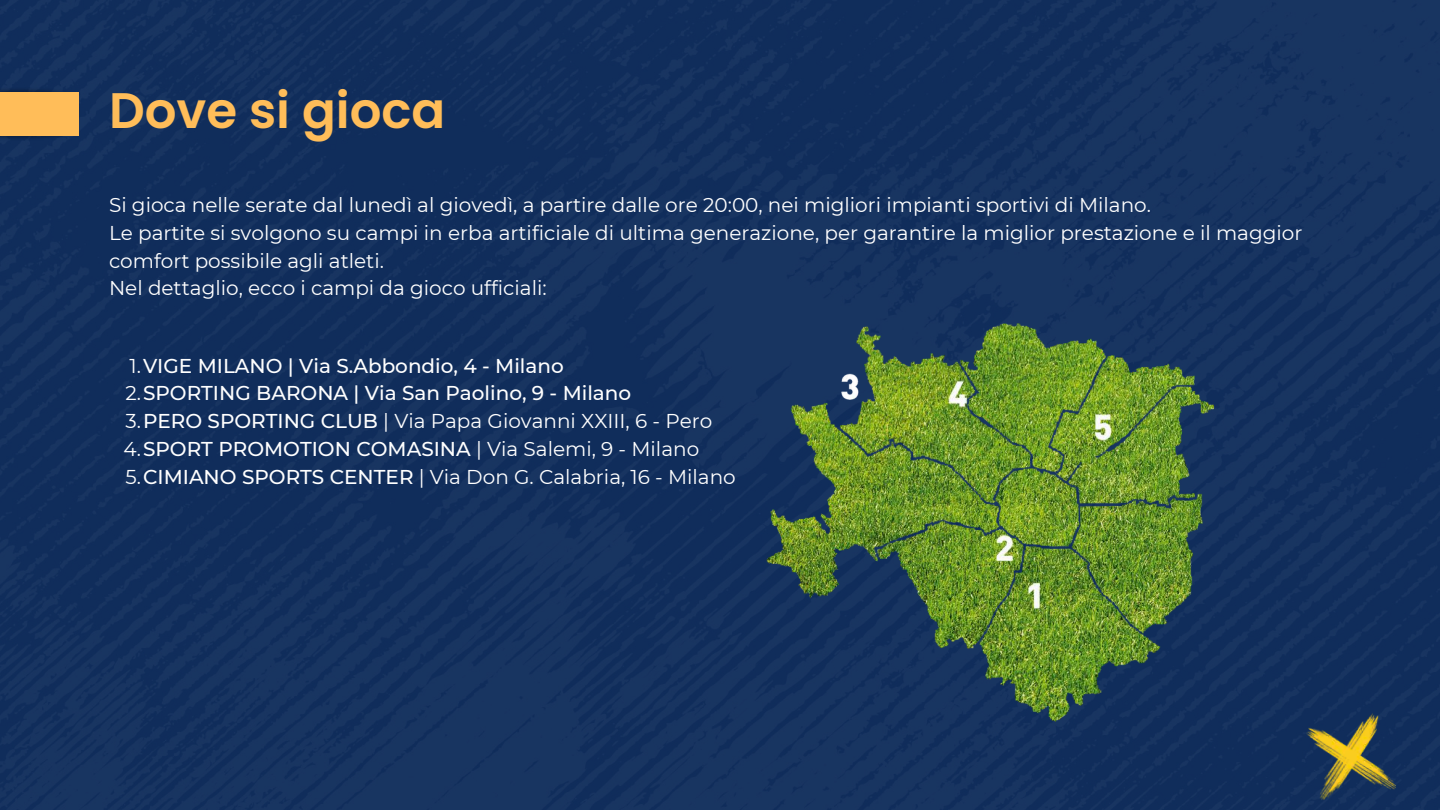
<style>
.page{position:relative;width:1440px;height:810px;background:#122e5c}
.page>*{position:absolute;margin:0;border:0;box-sizing:border-box;transform-origin:0 0}
.t1{font:600 49.9px "Poppins";color:#ffbd59}
.t2{font:20px/27.8px "Montserrat";color:#fff}
.t3{font:500 20px "Montserrat";color:#fff}
.s1{font-weight:400}
.s2{font-weight:500}
</style>
<div class="page">
<img style="left:0;top:124px;width:82px;height:23px">
<img style="left:0;top:81px;width:82px;height:23px">
<div style="left:0;top:92px;width:79px;height:43px;background:#ffbd59"></div>
<img style="left:754px;top:298px;width:493px;height:441px">
<img style="left:1281px;top:663px;width:133px;height:147px">
<p class="t1" style="left:109px;top:75px;width:338px">Dove si gioca</p>
<h1 class="t2" style="left:109px;top:191px;width:1043px">Si gioca nelle serate dal lunedì al giovedì, a partire dalle ore 20:00, nei migliori impianti sportivi di Milano.</h1>
<p class="t2" style="left:109px;top:219px;width:1195px">Le partite si svolgono su campi in erba artificiale di ultima generazione, per garantire la miglior prestazione e il maggior comfort possibile agli atleti.</p>
<p class="t2" style="left:109px;top:274px;width:439px">Nel dettaglio, ecco i campi da gioco ufficiali:</p>
<p class="t3" style="left:130px;top:353px;width:436px"><span class="s1">1.</span>VIGE MILANO | Via S.Abbondio, 4 - Milano</p>
<p class="t3" style="left:125px;top:381px;width:507px"><span class="s1">2.</span>SPORTING BARONA | Via San Paolino, 9 - Milano</p>
<p class="t2" style="left:126px;top:407px;width:588px">3.<span class="s2">PERO SPORTING CLUB</span> | Via Papa Giovanni XXIII, 6 - Pero</p>
<p class="t3" style="left:124px;top:437px;width:577px"><span class="s1">4.</span>SPORT PROMOTION COMASINA <span class="s1">| Via Salemi, 9 - Milano</span></p>
<p class="t2" style="left:126px;top:463px;width:612px">5.<span class="s2">CIMIANO SPORTS CENTER</span> | Via Don G. Calabria, 16 - Milano</p>
</div>
